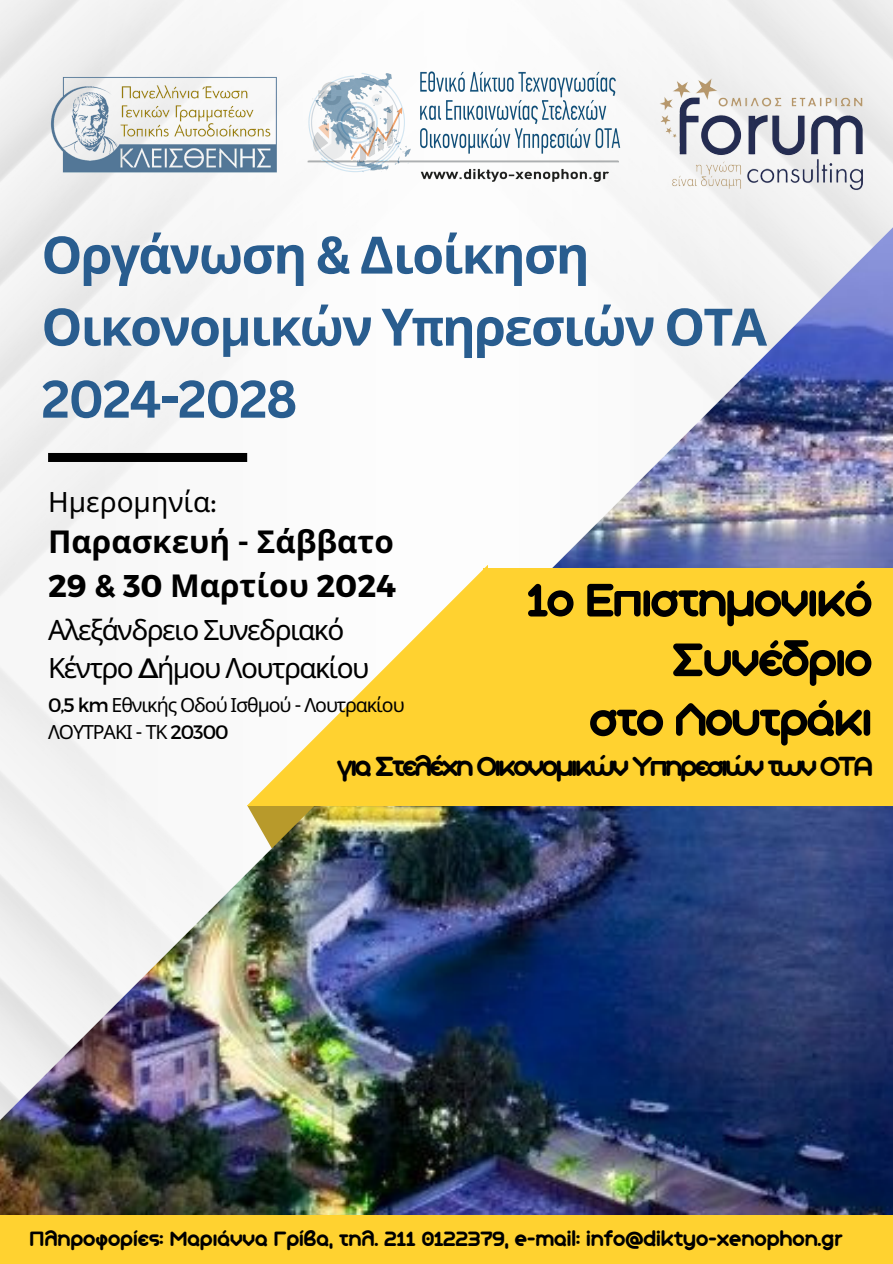
<style>
.page{position:relative;width:893px;height:1264px;background:#fff}
.page>*{position:absolute;margin:0;border:0;box-sizing:border-box;transform-origin:0 0}
.t1{font:700 51.6px/72px "Noto Sans";letter-spacing:-.035em;color:#295d8f}
.t2{font:51px/59.7px "Aka Acid GR Soft Ice Cream";letter-spacing:-.03em;color:#000;text-align:right}
.t3{font:700 31.5px/43.2px "Noto Sans";color:#000}
.t4{font:30px "Aka Acid GR Soft Ice Cream";letter-spacing:-.08em;color:#000}
.t5{font:27.9px/38.2px "Noto Sans";letter-spacing:-.055em;color:#000}
.t6{font:27.9px "Noto Sans";color:#000}
.t7{font:22.5px "Aka Acid GR Soft Ice Cream";color:#000}
.t8{font:19.5px "Noto Sans";letter-spacing:-.055em;color:#000}
.s1{font-family:"Canva Sans"}
.s2{font-family:"Montserrat"}
</style>
<div class="page">
<img style="left:0;top:194px;width:892px;height:1021px">
<img style="left:247px;top:805px;width:268px;height:234px">
<svg style="left:247px;top:565px;width:240px;height:240px"></svg>
<div style="left:483px;top:568px;width:409px;height:237px;background:#ffd230"></div>
<div style="left:48px;top:453px;width:199px;height:9px;background:#000"></div>
<img style="left:649px;top:77px;width:223px;height:120px">
<img style="left:46px;top:71px;width:234px;height:105px">
<img style="left:297px;top:62px;width:335px;height:127px">
<div style="left:0;top:1215px;width:892px;height:48px;background:#ffd230"></div>
<p class="t1" style="left:41px;top:217px;width:727px">Οργάνωση <span class="s1">&amp; Δ</span>ιοίκηση<br>Οικονο<span class="s1">μ</span>ικών Υ<span class="s1">π</span>ηρεσιών ΟΤΑ<br><span class="s1">2024-2028</span></p>
<h1 class="t6" style="left:48px;top:482px;width:170px">Ημερομηνία<span class="s2">:</span></h1>
<h4 class="t3" style="left:48px;top:519px;width:349px">Παρασκευή <span class="s2">-</span> Σάββατο<br><span class="s2">29 &amp; 30</span> Μαρτίου <span class="s2">2024</span></h4>
<h2 class="t5" style="left:48px;top:610px;width:323px">Αλεξάνδρειο Συνεδριακό<br>Κέντρο <span class="s2">Δ</span>ήμου Λουτρακίου</h2>
<h3 class="t2" style="left:527px;top:571px;width:347px">1ο Επιστημονικό<br>Συνέδριο<br>στο Λουτράκι</h3>
<h3 class="t4" style="left:336px;top:752px;width:538px">για Στελέχη Οικονομικών Υπηρεσιών των ΟΤΑ</h3>
<h4 class="t8" style="left:48px;top:690px;width:358px"><span class="s2">0,5 km</span> Εθνικής Οδού Ισθμού <span class="s2">-</span> Λουτρακίου</h4>
<p class="t8" style="left:48px;top:717px;width:182px">ΛΟΥΤΡΑΚΙ <span class="s2">-</span> ΤΚ <span class="s2">20300</span></p>
<p class="t7" style="left:30px;top:1228px;width:814px">Πληροφορίες: Μαριάννα Γρίβα, τηλ. 211 0122379, e-mail: info@diktyo-xenophon.gr</p>
</div>
